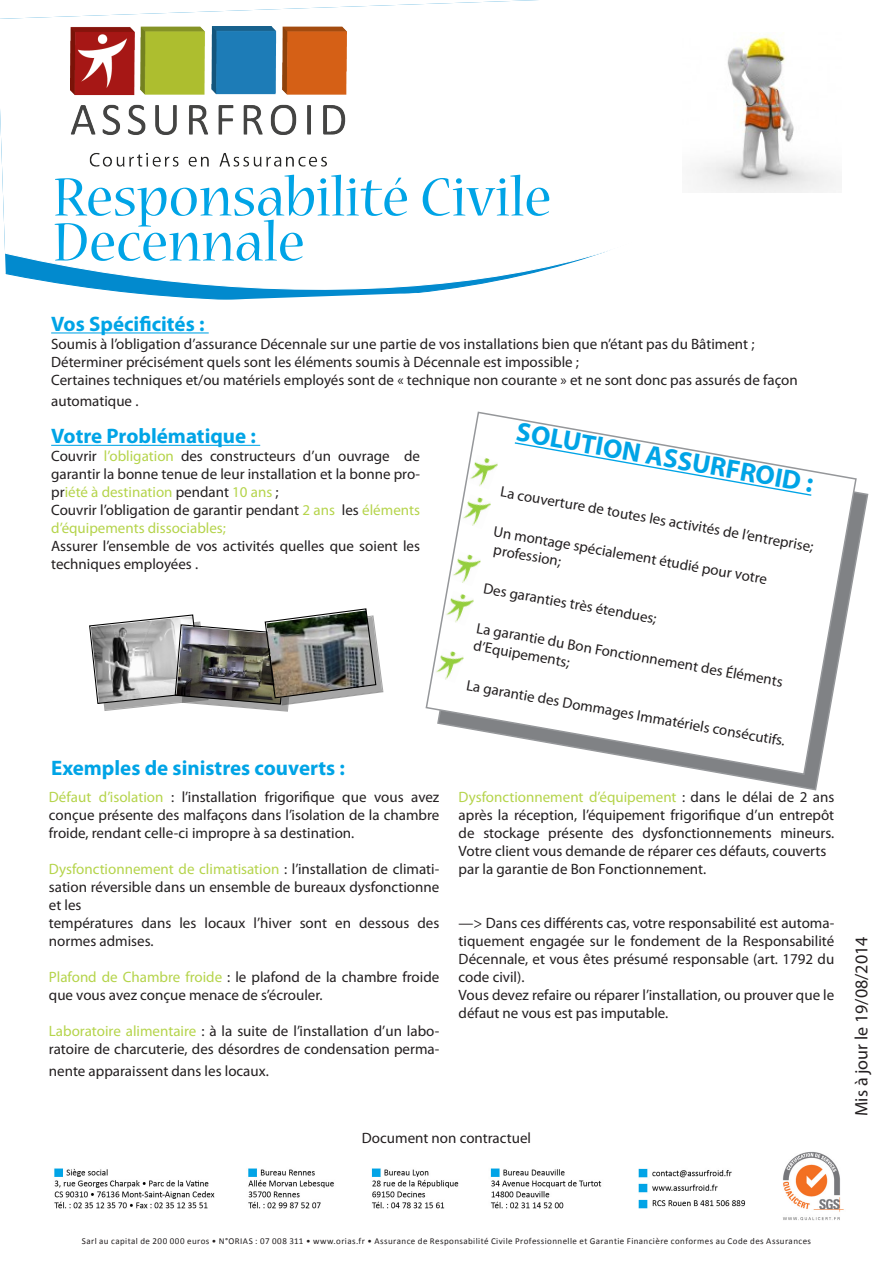
<style>
.page{position:relative;width:893px;height:1263px;background:#fff}
.page>*{position:absolute;margin:0;border:0;box-sizing:border-box;transform-origin:0 0}
.t1{font:60px "Nueva Std";color:#00a4e6}
.t2{font:700 27px "Myriad Pro";color:#00a4e6}
.t3{font:700 21px "Myriad Pro";color:#00a4e6}
.t4{font:18px "Myriad Pro";color:#231f20}
.t5{font:15px/18px "Myriad Pro";color:#231f20}
.t6{font:9px "Calibri";letter-spacing:.045em;color:#231f20}
.s1{color:#b5d44b}
</style>
<div class="page">
<svg style="left:734px;top:492px;width:135px;height:299px"></svg>
<svg style="left:0;top:0;width:823px;height:300px"></svg>
<img style="left:682px;top:33px;width:154px;height:159px">
<hr style="left:51px;top:332px;width:158px;height:1px;background:#00a4e6">
<hr style="left:51px;top:445px;width:209px;height:1px;background:#00a4e6">
<svg style="left:425px;top:411px;width:433px;height:365px"></svg>
<img style="left:89px;top:608px;width:295px;height:103px">
<img style="left:70px;top:27px;width:277px;height:144px">
<img style="left:54px;top:1152px;width:790px;height:69px">
<p class="t1" style="left:53px;top:170px;width:500px">Responsabilité Civile</p>
<p class="t1" style="left:53px;top:215px;width:253px">Decennale</p>
<p class="t3" style="left:51px;top:310px;width:155px">Vos Spécificités :</p>
<p class="t5" style="left:51px;top:335px;width:705px">Soumis à l’obligation d’assurance Décennale sur une partie de vos installations bien que n’étant pas du Bâtiment ;</p>
<p class="t5" style="left:51px;top:353px;width:529px">Déterminer précisément quels sont les éléments soumis à Décennale est impossible ;</p>
<p class="t5" style="left:51px;top:369px;width:748px;line-height:21.6px">Certaines techniques et/ou matériels employés sont de « technique non courante » et ne sont donc pas assurés de façon automatique .</p>
<p class="t3" style="left:51px;top:422px;width:206px">Votre Problématique :</p>
<p class="t5" style="left:51px;top:447px;width:370px;text-align:justify">Couvrir <span class="s1">l’obligation</span> des constructeurs d’un ouvrage de garantir la bonne tenue de leur installation et la bonne pro&shy;pr<span class="s1">iété à destination</span> pendant <span class="s1">10 ans</span> ;</p>
<p class="t5" style="left:51px;top:501px;width:370px">Couvrir l’obligation de garantir pendant <span class="s1">2 ans</span> les <span class="s1">éléments d’équipements dissociables;</span></p>
<p class="t5" style="left:51px;top:537px;width:370px">Assurer l’ensemble de vos activités quelles que soient les techniques employées .</p>
<p class="t2" style="left:520px;top:414px;width:302px;rotate:10deg">SOLUTION ASSURFROID :</p>
<p class="t5" style="left:502px;top:482px;width:319px;rotate:10deg">La couverture de toutes les activités de l’entreprise;</p>
<p class="t5" style="left:495px;top:522px;width:279px;rotate:10deg">Un montage spécialement étudié pour votre</p>
<p class="t5" style="left:495px;top:540px;width:70px;rotate:10deg">profession;</p>
<p class="t5" style="left:485px;top:579px;width:177px;rotate:10deg">Des garanties très étendues;</p>
<p class="t5" style="left:478px;top:618px;width:312px;rotate:10deg">La garantie du Bon Fonctionnement des Éléments</p>
<p class="t5" style="left:475px;top:636px;width:99px;rotate:10deg">d’Equipements;</p>
<p class="t5" style="left:468px;top:676px;width:325px;rotate:10deg">La garantie des Dommages Immatériels consécutifs.</p>
<p class="t3" style="left:51px;top:754px;width:295px">Exemples de sinistres couverts :</p>
<p class="t5" style="left:49px;top:788px;width:392px;text-align:justify"><span class="s1">Défaut d’isolation</span> : l’installation frigorifique que vous avez conçue présente des malfaçons dans l’isolation de la chambre froide, rendant celle-ci impropre à sa destination.</p>
<p class="t5" style="left:49px;top:860px;width:392px;text-align:justify"><span class="s1">Dysfonctionnement de climatisation</span> : l’installation de climati&shy;sation réversible dans un ensemble de bureaux dysfonctionne et les</p>
<p class="t5" style="left:49px;top:914px;width:392px">températures dans les locaux l’hiver sont en dessous des normes admises.</p>
<p class="t5" style="left:49px;top:968px;width:392px"><span class="s1">Plafond de Chambre froide</span> : le plafond de la chambre froide que vous avez conçue menace de s’écrouler.</p>
<p class="t5" style="left:49px;top:1022px;width:392px"><span class="s1">Laboratoire alimentaire</span> : à la suite de l’installation d’un labo&shy;ratoire de charcuterie, des désordres de condensation perma-</p>
<p class="t5" style="left:49px;top:1061px;width:221px">nente apparaissent dans les locaux.</p>
<p class="t5" style="left:459px;top:788px;width:377px;text-align:justify"><span class="s1">Dysfonctionnement d’équipement</span> : dans le délai de 2 ans après la réception, l’équipement frigorifique d’un entrepôt de stockage présente des dysfonctionnements mineurs.<br>Votre client vous demande de réparer ces défauts, couverts</p>
<p class="t5" style="left:459px;top:860px;width:249px">par la garantie de Bon Fonctionnement.</p>
<p class="t5" style="left:459px;top:914px;width:377px;text-align:justify">—&gt; Dans ces différents cas, votre responsabilité est automa&shy;tiquement engagée sur le fondement de la Responsabilité Décennale, et vous êtes présumé responsable (art. 1792 du code civil).</p>
<p class="t5" style="left:459px;top:986px;width:377px">Vous devez refaire ou réparer l’installation, ou prouver que le défaut ne vous est pas imputable.</p>
<p class="t5" style="left:362px;top:1129px;width:171px">Document non contractuel</p>
<p class="t4" style="left:850px;top:1116px;width:181px;rotate:-90deg">Mis à jour le 19/08/2014</p>
<p class="t6" style="left:82px;top:1235px;width:731px">Sarl au capital de 200 000 euros • N°ORIAS : 07 008 311 • www.orias.fr • Assurance de Responsabilité Civile Professionnelle et Garantie Financière conformes au Code des Assurances</p>
</div>
